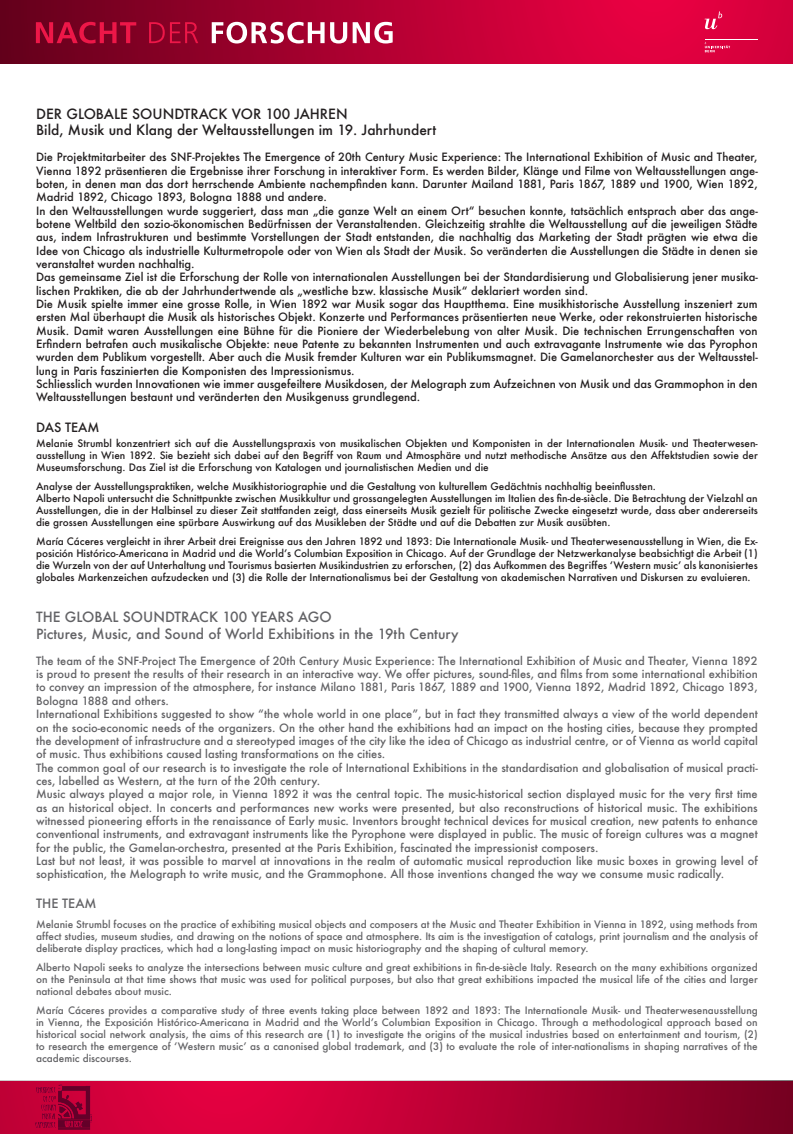
<style>
.page{position:relative;width:793px;height:1134px;background:#fff}
.page>*{position:absolute;margin:0;border:0;box-sizing:border-box;transform-origin:0 0}
.t1{font:500 13.75px "Futura";color:#636366}
.t2{font:500 13.75px "Futura";color:#231f20}
.t3{font:500 12.5px "Futura";color:#231f20}
.t4{font:500 12.5px "Futura";color:#636366}
.t5{font:500 11.12px/13.4px "Futura";color:#231f20;text-align:justify}
.t6{font:500 11.12px/13.4px "Futura";color:#636366;text-align:justify}
.t7{font:500 10px/12px "Futura";color:#231f20;text-align:justify}
.t8{font:500 10px/12px "Futura";color:#636366;text-align:justify}
</style>
<div class="page">
<svg style="left:0;top:1081px;width:793px;height:53px"></svg>
<svg style="left:0;top:0;width:793px;height:64px"></svg>
<svg style="left:704px;top:11px;width:18px;height:18px"></svg>
<hr style="left:705px;top:40px;width:52px;height:1px;background:#fff">
<svg style="left:705px;top:42px;width:25px;height:10px"></svg>
<svg style="left:212px;top:22px;width:181px;height:22px"></svg>
<svg style="left:36px;top:22px;width:162px;height:22px"></svg>
<img style="left:35px;top:1084px;width:56px;height:45px">
<p class="t2" style="left:36px;top:104px;width:313px">DER GLOBALE SOUNDTRACK VOR 100 JAHREN</p>
<p class="t2" style="left:36px;top:121px;width:402px">Bild, Musik und Klang der Weltausstellungen im 19. Jahrhundert</p>
<p class="t5" style="left:36px;top:150px;width:723px">Die Projektmitarbeiter des SNF-Projektes The Emergence of 20th Century Music Experience: The International Exhibition of Music and Theater, Vienna 1892 präsentieren die Ergebnisse ihrer Forschung in interaktiver Form. Es werden Bilder, Klänge und Filme von Weltausstellungen ange&shy;boten, in denen man das dort herrschende Ambiente nachempfinden kann. Darunter Mailand 1881, Paris 1867, 1889 und 1900, Wien 1892, Madrid 1892, Chicago 1893, Bologna 1888 und andere.</p>
<p class="t5" style="left:36px;top:204px;width:723px">In den Weltausstellungen wurde suggeriert, dass man „die ganze Welt an einem Ort“ besuchen konnte, tatsächlich entsprach aber das ange&shy;botene Weltbild den sozio-ökonomischen Bedürfnissen der Veranstaltenden. Gleichzeitig strahlte die Weltausstellung auf die jeweiligen Städte aus, indem Infrastrukturen und bestimmte Vorstellungen der Stadt entstanden, die nachhaltig das Marketing der Stadt prägten wie etwa die Idee von Chicago als industrielle Kulturmetropole oder von Wien als Stadt der Musik. So veränderten die Ausstellungen die Städte in denen sie veranstaltet wurden nachhaltig.</p>
<p class="t5" style="left:36px;top:270px;width:723px">Das gemeinsame Ziel ist die Erforschung der Rolle von internationalen Ausstellungen bei der Standardisierung und Globalisierung jener musika&shy;lischen Praktiken, die ab der Jahrhundertwende als „westliche bzw. klassische Musik“ deklariert worden sind.</p>
<p class="t5" style="left:36px;top:297px;width:723px">Die Musik spielte immer eine grosse Rolle, in Wien 1892 war Musik sogar das Hauptthema. Eine musikhistorische Ausstellung inszeniert zum ersten Mal überhaupt die Musik als historisches Objekt. Konzerte und Performances präsentierten neue Werke, oder rekonstruierten historische Musik. Damit waren Ausstellungen eine Bühne für die Pioniere der Wiederbelebung von alter Musik. Die technischen Errungenschaften von Erfindern betrafen auch musikalische Objekte: neue Patente zu bekannten Instrumenten und auch extravagante Instrumente wie das Pyrophon wurden dem Publikum vorgestellt. Aber auch die Musik fremder Kulturen war ein Publikumsmagnet. Die Gamelanorchester aus der Weltausstel&shy;lung in Paris faszinierten die Komponisten des Impressionismus.</p>
<p class="t5" style="left:36px;top:377px;width:723px">Schliesslich wurden Innovationen wie immer ausgefeiltere Musikdosen, der Melograph zum Aufzeichnen von Musik und das Grammophon in den<br>Weltausstellungen bestaunt und veränderten den Musikgenuss grundlegend.</p>
<p class="t3" style="left:36px;top:418px;width:65px">DAS TEAM</p>
<p class="t7" style="left:36px;top:437px;width:723px">Melanie Strumbl konzentriert sich auf die Ausstellungspraxis von musikalischen Objekten und Komponisten in der Internationalen Musik- und Theaterwesen&shy;ausstellung in Wien 1892. Sie bezieht sich dabei auf den Begriff von Raum und Atmosphäre und nutzt methodische Ansätze aus den Affektstudien sowie der Museumsforschung. Das Ziel ist die Erforschung von Katalogen und journalistischen Medien und die</p>
<p class="t7" style="left:36px;top:480px;width:621px">Analyse der Ausstellungspraktiken, welche Musikhistoriographie und die Gestaltung von kulturellem Gedächtnis nachhaltig beeinflussten.</p>
<p class="t7" style="left:36px;top:492px;width:723px">Alberto Napoli untersucht die Schnittpunkte zwischen Musikkultur und grossangelegten Ausstellungen im Italien des fin-de-siècle. Die Betrachtung der Vielzahl an Ausstellungen, die in der Halbinsel zu dieser Zeit stattfanden zeigt, dass einerseits Musik gezielt für politische Zwecke eingesetzt wurde, dass aber andererseits die grossen Ausstellungen eine spürbare Auswirkung auf das Musikleben der Städte und auf die Debatten zur Musik ausübten.</p>
<p class="t7" style="left:36px;top:535px;width:723px">María Cáceres vergleicht in ihrer Arbeit drei Ereignisse aus den Jahren 1892 und 1893: Die Internationale Musik- und Theaterwesenausstellung in Wien, die Ex&shy;posición Histórico-Americana in Madrid und die World’s Columbian Exposition in Chicago. Auf der Grundlage der Netzwerkanalyse beabsichtigt die Arbeit (1) die Wurzeln von der auf Unterhaltung und Tourismus basierten Musikindustrien zu erforschen, (2) das Aufkommen des Begriffes ‘Western music’ als kanonisiertes globales Markenzeichen aufzudecken und (3) die Rolle der Internationalismus bei der Gestaltung von akademischen Narrativen und Diskursen zu evaluieren.</p>
<p class="t1" style="left:36px;top:608px;width:297px">THE GLOBAL SOUNDTRACK 100 YEARS AGO</p>
<p class="t1" style="left:36px;top:624px;width:424px">Pictures, Music, and Sound of World Exhibitions in the 19th Century</p>
<p class="t6" style="left:36px;top:654px;width:723px">The team of the SNF-Project The Emergence of 20th Century Music Experience: The International Exhibition of Music and Theater, Vienna 1892 is proud to present the results of their research in an interactive way. We offer pictures, sound-files, and films from some international exhibition to convey an impression of the atmosphere, for instance Milano 1881, Paris 1867, 1889 and 1900, Vienna 1892, Madrid 1892, Chicago 1893, Bologna 1888 and others.</p>
<p class="t6" style="left:36px;top:707px;width:723px">International Exhibitions suggested to show “the whole world in one place”, but in fact they transmitted always a view of the world dependent on the socio-economic needs of the organizers. On the other hand the exhibitions had an impact on the hosting cities, because they prompted the development of infrastructure and a stereotyped images of the city like the idea of Chicago as industrial centre, or of Vienna as world capital of music. Thus exhibitions caused lasting transformations on the cities.</p>
<p class="t6" style="left:36px;top:761px;width:723px">The common goal of our research is to investigate the role of International Exhibitions in the standardisation and globalisation of musical practi&shy;ces, labelled as Western, at the turn of the 20th century.</p>
<p class="t6" style="left:36px;top:787px;width:723px">Music always played a major role, in Vienna 1892 it was the central topic. The music-historical section displayed music for the very first time as an historical object. In concerts and performances new works were presented, but also reconstructions of historical music. The exhibitions witnessed pioneering efforts in the renaissance of Early music. Inventors brought technical devices for musical creation, new patents to enhance conventional instruments, and extravagant instruments like the Pyrophone were displayed in public. The music of foreign cultures was a magnet for the public, the Gamelan-orchestra, presented at the Paris Exhibition, fascinated the impressionist composers.</p>
<p class="t6" style="left:36px;top:854px;width:723px">Last but not least, it was possible to marvel at innovations in the realm of automatic musical reproduction like music boxes in growing level of sophistication, the Melograph to write music, and the Grammophone. All those inventions changed the way we consume music radically.</p>
<p class="t4" style="left:36px;top:895px;width:62px">THE TEAM</p>
<p class="t8" style="left:36px;top:918px;width:723px">Melanie Strumbl focuses on the practice of exhibiting musical objects and composers at the Music and Theater Exhibition in Vienna in 1892, using methods from affect studies, museum studies, and drawing on the notions of space and atmosphere. Its aim is the investigation of catalogs, print journalism and the analysis of deliberate display practices, which had a long-lasting impact on music historiography and the shaping of cultural memory.</p>
<p class="t8" style="left:36px;top:961px;width:723px">Alberto Napoli seeks to analyze the intersections between music culture and great exhibitions in fin-de-siècle Italy. Research on the many exhibitions organized on the Peninsula at that time shows that music was used for political purposes, but also that great exhibitions impacted the musical life of the cities and larger national debates about music.</p>
<p class="t8" style="left:36px;top:1004px;width:723px">María Cáceres provides a comparative study of three events taking place between 1892 and 1893: The Internationale Musik- und Theaterwesenausstellung in Vienna, the Exposición Histórico-Americana in Madrid and the World’s Columbian Exposition in Chicago. Through a methodological approach based on historical social network analysis, the aims of this research are (1) to investigate the origins of the musical industries based on entertainment and tourism, (2) to research the emergence of ‘Western music’ as a canonised global trademark, and (3) to evaluate the role of inter-nationalisms in shaping narratives of the academic discourses.</p>
</div>
